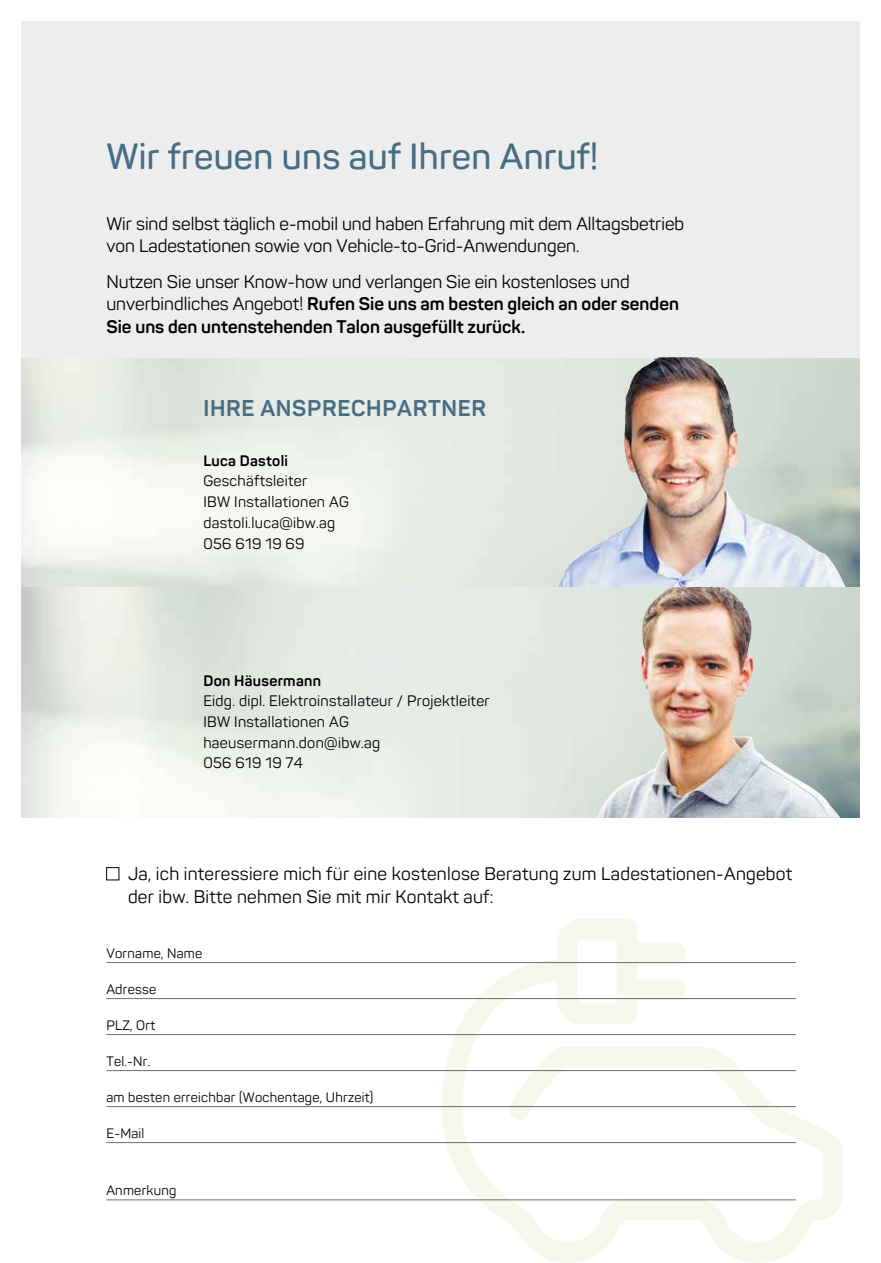
<style>
.page{position:relative;width:881px;height:1263px;background:#fff}
.page>*{position:absolute;margin:0;border:0;box-sizing:border-box;transform-origin:0 0}
.t1{font:600 36px "Panton";letter-spacing:.01em;color:#476d84}
.t2{font:700 22.5px "Panton";letter-spacing:.03em;color:#476d84}
.t3{font:18px/22.5px "Panton";color:#000}
.t4{font:700 18px/22.5px "Panton";color:#000}
.t5{font:15px/20.7px "Panton";letter-spacing:.02em;color:#000}
.t6{font:700 15px "Panton";letter-spacing:.02em;color:#000}
.t7{font:13.5px "Panton";letter-spacing:.02em;color:#000}
.s1{font-weight:400}
</style>
<div class="page">
<svg style="left:439px;top:919px;width:403px;height:344px"></svg>
<div style="left:21px;top:21px;width:838px;height:796px;background:#ededed"></div>
<img style="left:21px;top:587px;width:575px;height:231px">
<img style="left:840px;top:586px;width:19px;height:231px">
<img style="left:596px;top:587px;width:244px;height:231px">
<img style="left:21px;top:358px;width:838px;height:228px">
<img style="left:557px;top:357px;width:288px;height:230px">
<div style="left:106px;top:867px;width:13px;height:13px;border:1px solid #000"></div>
<hr style="left:106px;top:962px;width:689px;height:1px;background:#706f6f">
<hr style="left:106px;top:998px;width:689px;height:1px;background:#706f6f">
<hr style="left:106px;top:1034px;width:689px;height:1px;background:#706f6f">
<hr style="left:106px;top:1070px;width:689px;height:1px;background:#706f6f">
<hr style="left:106px;top:1106px;width:689px;height:1px;background:#706f6f">
<hr style="left:106px;top:1142px;width:689px;height:1px;background:#706f6f">
<hr style="left:106px;top:1199px;width:689px;height:1px;background:#706f6f">
<h1 class="t1" style="left:106px;top:134px;width:493px">Wir freuen uns auf Ihren Anruf!</h1>
<p class="t3" style="left:106px;top:212px;width:579px">Wir sind selbst täglich e-mobil und haben Erfahrung mit dem Alltagsbetrieb von Ladestationen sowie von Vehicle-to-Grid-Anwendungen.</p>
<p class="t4" style="left:106px;top:270px;width:574px"><span class="s1">Nutzen Sie unser Know-how und verlangen Sie ein kostenloses und unverbindliches Angebot!</span> Rufen Sie uns am besten gleich an oder senden<br>Sie uns den untenstehenden Talon ausgefüllt zurück.</p>
<p class="t2" style="left:203px;top:394px;width:284px">IHRE ANSPRECHPARTNER</p>
<p class="t6" style="left:203px;top:451px;width:86px">Luca Dastoli</p>
<p class="t5" style="left:203px;top:471px;width:147px">Geschäftsleiter<br>IBW Installationen AG dastoli.luca@ibw.ag<br>056 619 19 69</p>
<p class="t6" style="left:203px;top:671px;width:119px">Don Häusermann</p>
<p class="t5" style="left:203px;top:690px;width:288px">Eidg. dipl. Elektroinstallateur / Projektleiter<br>IBW Installationen AG haeusermann.don@ibw.ag<br>056 619 19 74</p>
<p class="t3" style="left:128px;top:862px;width:665px">Ja, ich interessiere mich für eine kostenlose Beratung zum Ladestationen-Angebot der ibw. Bitte nehmen Sie mit mir Kontakt auf:</p>
<p class="t7" style="left:106px;top:945px;width:97px">Vorname, Name</p>
<p class="t7" style="left:106px;top:981px;width:51px">Adresse</p>
<p class="t7" style="left:106px;top:1017px;width:50px">PLZ, Ort</p>
<p class="t7" style="left:106px;top:1053px;width:45px">Tel.-Nr.</p>
<p class="t7" style="left:106px;top:1089px;width:268px">am besten erreichbar (Wochentage, Uhrzeit)</p>
<p class="t7" style="left:106px;top:1125px;width:39px">E-Mail</p>
<p class="t7" style="left:106px;top:1182px;width:71px">Anmerkung</p>
</div>
